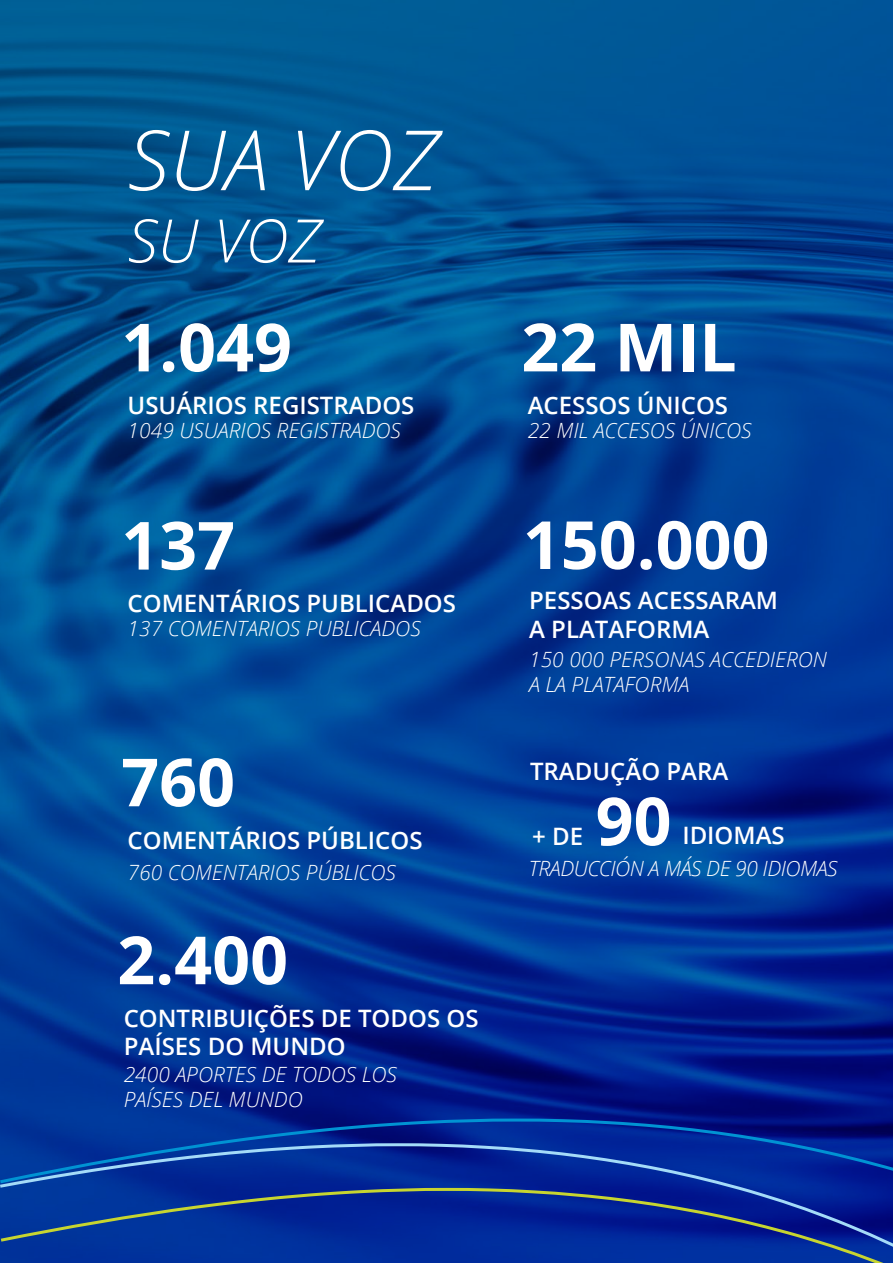
<style>
.page{position:relative;width:893px;height:1263px;background:#fff}
.page>*{position:absolute;margin:0;border:0;box-sizing:border-box;transform-origin:0 0}
.t1{font:italic 300 83.25px "Open Sans";color:#fff}
.t2{font:700 66.45px "Open Sans";color:#fff}
.t3{font:italic 300 60px "Open Sans";color:#fff}
.t4{font:600 24px/28.8px "Open Sans";color:#fff}
.t5{font:italic 300 21px/25.2px "Open Sans";color:#fff}
.t6{font:italic 300 21px "Open Sans";letter-spacing:-.02em;color:#fff}
</style>
<div class="page">
<img style="left:0;top:0;width:893px;height:1117px">
<svg style="left:0;top:1207px;width:893px;height:56px;background:#052d96"></svg>
<svg style="left:0;top:1117px;width:893px;height:90px;background:#083197"></svg>
<h1 class="t1" style="left:128px;top:103px;width:312px">SUA VOZ</h1>
<h3 class="t3" style="left:128px;top:199px;width:195px">SU VOZ</h3>
<h2 class="t2" style="left:121px;top:300px;width:172px">1.049</h2>
<h2 class="t2" style="left:521px;top:300px;width:217px">22 MIL</h2>
<p class="t4" style="left:128px;top:390px;width:288px">USUÁRIOS REGISTRADOS</p>
<p class="t4" style="left:528px;top:390px;width:202px">ACESSOS ÚNICOS</p>
<p class="t5" style="left:128px;top:417px;width:275px">1049 USUARIOS REGISTRADOS</p>
<p class="t5" style="left:528px;top:417px;width:225px">22 MIL ACCESOS ÚNICOS</p>
<h2 class="t2" style="left:121px;top:498px;width:115px">137</h2>
<p class="t4" style="left:128px;top:588px;width:330px">COMENTÁRIOS PUBLICADOS</p>
<p class="t5" style="left:128px;top:615px;width:295px">137 COMENTARIOS PUBLICADOS</p>
<h2 class="t2" style="left:523px;top:498px;width:248px">150.000</h2>
<p class="t4" style="left:529px;top:585px;width:250px">PESSOAS ACESSARAM<br>A PLATAFORMA</p>
<p class="t5" style="left:529px;top:646px;width:299px">150 000 PERSONAS ACCEDIERON<br>A LA PLATAFORMA</p>
<p class="t4" style="left:530px;top:756px;width:200px">TRADUÇÃO PARA</p>
<h2 class="t2" style="left:121px;top:735px;width:115px">760</h2>
<h2 class="t2" style="left:596px;top:774px;width:77px">90</h2>
<p class="t4" style="left:128px;top:825px;width:296px">COMENTÁRIOS PÚBLICOS</p>
<p class="t4" style="left:682px;top:821px;width:104px">IDIOMAS</p>
<p class="t4" style="left:532px;top:822px;width:52px">+ DE</p>
<p class="t5" style="left:128px;top:858px;width:270px">760 COMENTARIOS PÚBLICOS</p>
<h2 class="t2" style="left:117px;top:913px;width:172px">2.400</h2>
<p class="t4" style="left:124px;top:1003px;width:356px">CONTRIBUIÇÕES DE TODOS OS<br>PAÍSES DO MUNDO</p>
<p class="t5" style="left:124px;top:1061px;width:275px">2400 APORTES DE TODOS LOS<br>PAÍSES DEL MUNDO</p>
<p class="t6" style="left:529px;top:854px;width:310px">TRADUCCIÓN A MÁS DE 90 IDIOMAS</p>
</div>
